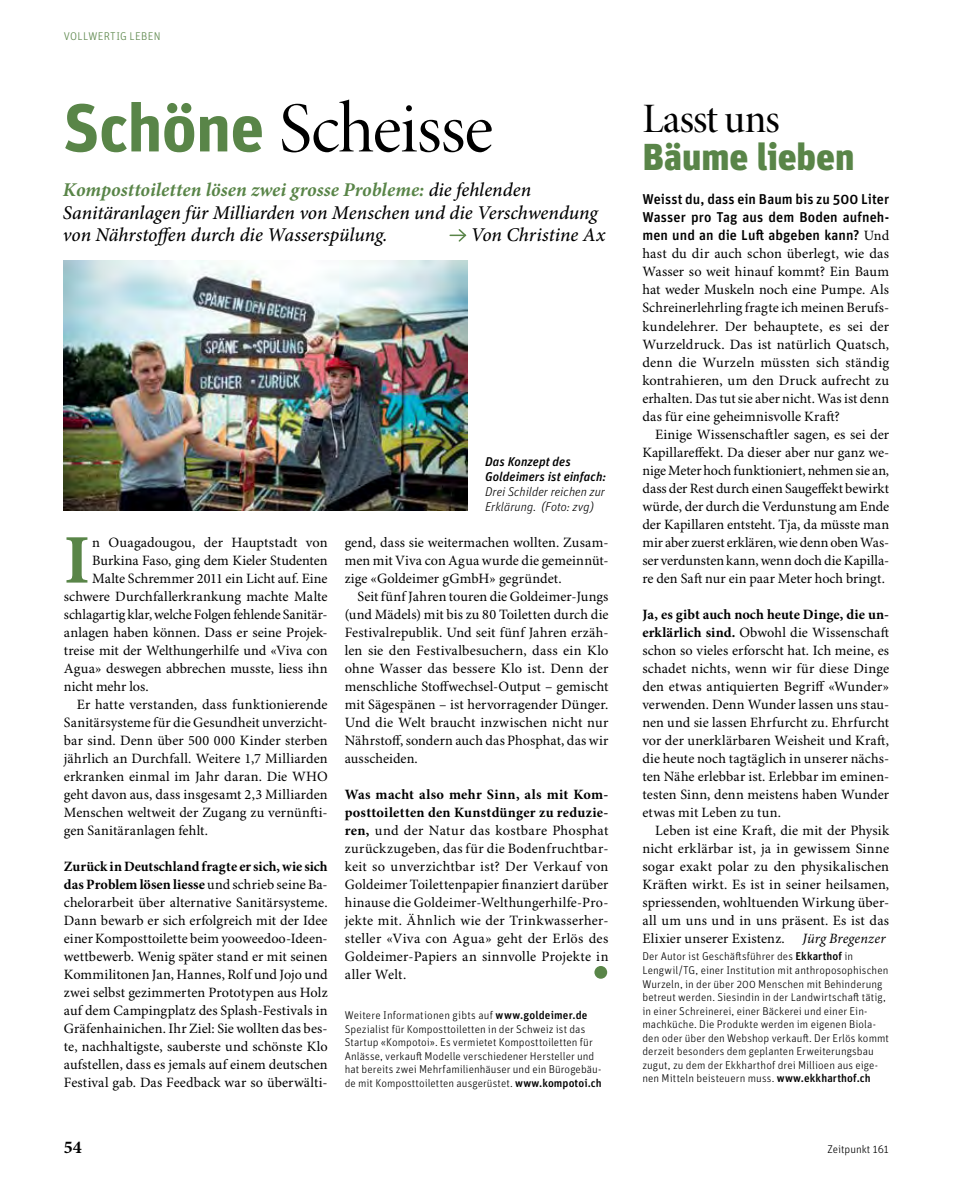
<style>
.page{position:relative;width:953px;height:1191px;background:#fff}
.page>*{position:absolute;margin:0;border:0;box-sizing:border-box;transform-origin:0 0}
.t1{font:72px "Minion Pro Disp";letter-spacing:-.01em;color:#000}
.t2{font:700 69.6px "Minion Pro";color:#598548}
.t3{font:42px "Minion Pro Medium Disp";letter-spacing:-.02em;color:#000}
.t4{font:900 37.5px "Unit OT";color:#598548}
.t5{font:italic 500 19.5px/22.5px "Minion Pro";letter-spacing:-.005em;color:#000}
.t6{font:700 18px "Minion Pro";color:#000}
.t7{font:14.25px/18px "Minion Pro";letter-spacing:.005em;color:#000;text-align:justify}
.t8{font:500 14.25px/18px "Unit OT";letter-spacing:.005em;color:#000;text-align:justify}
.t9{font:italic 300 12.75px/15px "Unit OT";color:#000}
.t10{font:italic 500 12.75px/15px "Unit OT";letter-spacing:.005em;color:#000}
.t11{font:300 11.25px/13.5px "Unit OT";letter-spacing:.01em;color:#000}
.t12{font:300 11.25px "Unit OT";letter-spacing:.03em;color:#598548}
.s1{font-family:"Unit OT";font-weight:700;font-size:67.5px;color:#598548}
.s2{font-weight:700;color:#598548}
.s3{font-weight:700}
.s4{font-weight:500}
.s5{font-family:"Minion Pro";font-weight:400}
.s6{font-style:italic}
</style>
<div class="page">
<div style="left:594px;top:966px;width:13px;height:12px;background:#598548;border-radius:50%"></div>
<svg style="left:450px;top:229px;width:17px;height:13px"></svg>
<img style="left:64px;top:261px;width:404px;height:250px">
<p class="t12" style="left:64px;top:29px;width:98px">VOLLWERTIG LEBEN</p>
<h1 class="t1" style="left:63px;top:85px;width:431px"><span class="s1">Schöne</span> Scheisse</h1>
<h3 class="t5" style="left:63px;top:180px;width:536px"><span class="s2">Komposttoiletten lösen zwei grosse Probleme:</span> die fehlenden<br>Sanitäranlagen für Milliarden von Menschen und die Verschwendung von Nährstoffen durch die Wasserspülung.</h3>
<h3 class="t5" style="left:471px;top:225px;width:136px">Von Christine Ax</h3>
<h2 class="t2" style="left:64px;top:519px;width:28px">I</h2>
<p class="t7" style="left:92px;top:533px;width:237px">n Ouagadougou, der Hauptstadt von</p>
<p class="t7" style="left:92px;top:551px;width:237px">Burkina Faso, ging dem Kieler Studenten</p>
<p class="t7" style="left:92px;top:569px;width:237px">Malte Schremmer 2011 ein Licht auf. Eine</p>
<p class="t7" style="left:64px;top:587px;width:265px">schwere Durchfallerkrankung machte Malte</p>
<p class="t7" style="left:64px;top:605px;width:265px">schlagartig klar, welche Folgen fehlende Sanitär-</p>
<p class="t7" style="left:64px;top:623px;width:265px">anlagen haben können. Dass er seine Projek-</p>
<p class="t7" style="left:64px;top:641px;width:265px">treise mit der Welthungerhilfe und «Viva con</p>
<p class="t7" style="left:64px;top:659px;width:265px">Agua» deswegen abbrechen musste, liess ihn</p>
<p class="t7" style="left:64px;top:677px;width:86px">nicht mehr los.</p>
<p class="t7" style="left:77px;top:695px;width:252px">Er hatte verstanden, dass funktionierende</p>
<p class="t7" style="left:64px;top:713px;width:265px">Sanitärsysteme für die Gesundheit unverzicht-</p>
<p class="t7" style="left:64px;top:731px;width:265px">bar sind. Denn über 500 000 Kinder sterben</p>
<p class="t7" style="left:64px;top:749px;width:265px">jährlich an Durchfall. Weitere 1,7 Milliarden</p>
<p class="t7" style="left:64px;top:767px;width:265px">erkranken einmal im Jahr daran. Die WHO</p>
<p class="t7" style="left:64px;top:785px;width:265px">geht davon aus, dass insgesamt 2,3 Milliarden</p>
<p class="t7" style="left:64px;top:803px;width:265px">Menschen weltweit der Zugang zu vernünfti-</p>
<p class="t7" style="left:64px;top:821px;width:146px">gen Sanitäranlagen fehlt.</p>
<p class="t7" style="left:64px;top:857px;width:265px"><span class="s3">Zurück in Deutschland fragte er sich, wie sich das Problem lösen liesse</span> und schrieb seine Ba&shy;chelorarbeit über alternative Sanitärsysteme.<br>Dann bewarb er sich erfolgreich mit der Idee einer Komposttoilette beim yooweedoo-Ideen&shy;wettbewerb. Wenig später stand er mit seinen Kommilitonen Jan, Hannes, Rolf und Jojo und zwei selbst gezimmerten Prototypen aus Holz auf dem Campingplatz des Splash-Festivals in Gräfenhainichen. Ihr Ziel: Sie wollten das bes&shy;te, nachhaltigste, sauberste und schönste Klo aufstellen, dass es jemals auf einem deutschen Festival gab. Das Feedback war so überwälti-</p>
<p class="t10" style="left:485px;top:454px;width:123px">Das Konzept des<br>Goldeimers ist einfach:</p>
<p class="t9" style="left:485px;top:484px;width:122px">Drei Schilder reichen zur<br>Erklärung. (Foto: zvg)</p>
<p class="t7" style="left:345px;top:533px;width:265px">gend, dass sie weitermachen wollten. Zusam&shy;men mit Viva con Agua wurde die gemeinnüt&shy;zige «Goldeimer gGmbH» gegründet.</p>
<p class="t7" style="left:345px;top:587px;width:265px;text-indent:13px">Seit fünf Jahren touren die Goldeimer-Jungs (und Mädels) mit bis zu 80 Toiletten durch die Festivalrepublik. Und seit fünf Jahren erzäh&shy;len sie den Festivalbesuchern, dass ein Klo ohne Wasser das bessere Klo ist. Denn der menschliche Stoffwechsel-Output – gemischt mit Sägespänen – ist hervorragender Dünger.<br>Und die Welt braucht inzwischen nicht nur Nährstoff, sondern auch das Phosphat, das wir ausscheiden.</p>
<p class="t7" style="left:345px;top:785px;width:265px"><span class="s3">Was macht also mehr Sinn, als mit Kom&shy;posttoiletten den Kunstdünger zu reduzie&shy;ren,</span> und der Natur das kostbare Phosphat zurückzugeben, das für die Bodenfruchtbar&shy;keit so unverzichtbar ist? Der Verkauf von Goldeimer Toilettenpapier finanziert darüber hinause die Goldeimer-Welthungerhilfe-Pro&shy;jekte mit. Ähnlich wie der Trinkwasserher&shy;steller «Viva con Agua» geht der Erlös des Goldeimer-Papiers an sinnvolle Projekte in aller Welt.</p>
<p class="t11" style="left:345px;top:1008px;width:258px">Weitere Informationen gibts auf <span class="s4">www.goldeimer.de </span>Spezialist für Komposttoiletten in der Schweiz ist das Startup «Kompotoi». Es vermietet Komposttoiletten für Anlässe, verkauft Modelle verschiedener Hersteller und hat bereits zwei Mehrfamilienhäuser und ein Bürogebäu&shy;de mit Komposttoiletten ausgerüstet. <span class="s4">www.kompotoi.ch</span></p>
<h3 class="t3" style="left:642px;top:94px;width:139px">Lasst uns</h3>
<h3 class="t4" style="left:642px;top:132px;width:213px">Bäume lieben</h3>
<p class="t8" style="left:642px;top:190px;width:248px">Weisst du, dass ein Baum bis zu 500 Liter Wasser pro Tag aus dem Boden aufneh&shy;men und an die Luft abgeben kann? <span class="s5">Und</span></p>
<p class="t7" style="left:642px;top:245px;width:248px">hast du dir auch schon überlegt, wie das Wasser so weit hinauf kommt? Ein Baum hat weder Muskeln noch eine Pumpe. Als Schreinerlehrling fragte ich meinen Berufs&shy;kundelehrer. Der behauptete, es sei der Wurzeldruck. Das ist natürlich Quatsch, denn die Wurzeln müssten sich ständig kontrahieren, um den Druck aufrecht zu erhalten. Das tut sie aber nicht. Was ist denn das für eine geheimnisvolle Kraft?</p>
<p class="t7" style="left:642px;top:425px;width:248px;text-indent:13px">Einige Wissenschaftler sagen, es sei der Kapillareffekt. Da dieser aber nur ganz we&shy;nige Meter hoch funktioniert, nehmen sie an, dass der Rest durch einen Saugeffekt bewirkt würde, der durch die Verdunstung am Ende der Kapillaren entsteht. Tja, da müsste man mir aber zuerst erklären, wie denn oben Was&shy;ser verdunsten kann, wenn doch die Kapilla&shy;re den Saft nur ein paar Meter hoch bringt.</p>
<p class="t7" style="left:642px;top:605px;width:248px"><span class="s3">Ja, es gibt auch noch heute Dinge, die un&shy;erklärlich sind.</span> Obwohl die Wissenschaft schon so vieles erforscht hat. Ich meine, es schadet nichts, wenn wir für diese Dinge den etwas antiquierten Begriff «Wunder» verwenden. Denn Wunder lassen uns stau&shy;nen und sie lassen Ehrfurcht zu. Ehrfurcht vor der unerklärbaren Weisheit und Kraft, die heute noch tagtäglich in unserer nächs&shy;ten Nähe erlebbar ist. Erlebbar im eminen&shy;testen Sinn, denn meistens haben Wunder etwas mit Leben zu tun.</p>
<p class="t7" style="left:642px;top:821px;width:248px;text-indent:13px">Leben ist eine Kraft, die mit der Physik nicht erklärbar ist, ja in gewissem Sinne sogar exakt polar zu den physikalischen Kräften wirkt. Es ist in seiner heilsamen, spriessenden, wohltuenden Wirkung über&shy;all um uns und in uns präsent. Es ist das Elixier unserer Existenz. <span class="s6">Jürg Bregenzer</span></p>
<p class="t11" style="left:642px;top:950px;width:248px">Der Autor ist Geschäftsführer des <span class="s4">Ekkarthof</span> in Lengwil/TG, einer Institution mit anthroposophischen Wurzeln, in der über 200 Menschen mit Behinderung betreut werden. Siesindin in der Landwirtschaft tätig, in einer Schreinerei, einer Bäckerei und einer Ein&shy;machküche. Die Produkte werden im eigenen Biola&shy;den oder über den Webshop verkauft. Der Erlös kommt derzeit besonders dem geplanten Erweiterungsbau zugut, zu dem der Ekkharthof drei Millioen aus eige&shy;nen Mitteln beisteuern muss. <span class="s4">www.ekkharthof.ch</span></p>
<p class="t6" style="left:64px;top:1136px;width:19px">54</p>
<p class="t11" style="left:827px;top:1142px;width:63px">Zeitpunkt 161</p>
</div>
